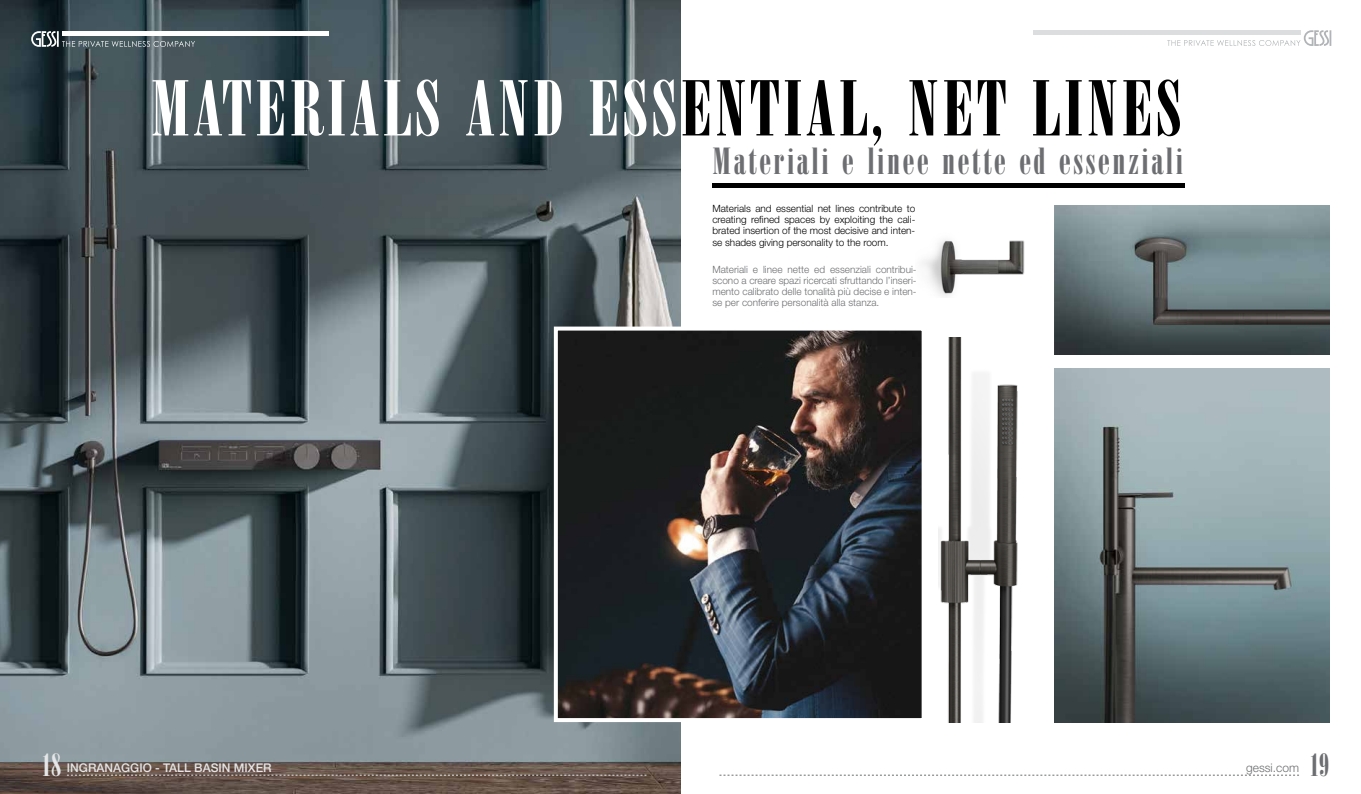
<style>
.page{position:relative;width:1361px;height:794px;background:#fff}
.page>*{position:absolute;margin:0;border:0;box-sizing:border-box;transform-origin:0 0}
.t1{font:72.8px "OPTI Poster Bodoni Compr";letter-spacing:.04em;color:#fff}
.t2{font:34.8px "OPTI Poster Bodoni Compr";letter-spacing:.06em;color:#6d6e71}
.t3{font:30px "OPTI Poster Bodoni Compr";color:#6d6e71}
.t4{font:30px "OPTI Poster Bodoni Compr";color:#e5e6e7}
.t5{font:500 12px "Helvetica Neue LT Std";color:#e5e6e7}
.t6{font:300 12px "Helvetica Neue LT Std";color:#6d6e71}
.t7{font:300 10px/11px "Helvetica Neue LT Std";color:#6d6e71;text-align:justify}
.t8{font:300 10px/11px "Helvetica Neue LT Std";color:#000;text-align:justify}
.s1{color:#000}
</style>
<div class="page">
<svg style="left:719px;top:775px;width:580px;height:1px"></svg>
<img style="left:0;top:0;width:681px;height:794px">
<hr style="left:712px;top:183px;width:472px;height:4px;background:#000">
<img style="left:559px;top:331px;width:361px;height:386px">
<div style="left:554px;top:326px;width:371px;height:396px;border:4px solid #fff"></div>
<div style="left:1033px;top:30px;width:267px;height:5px;background:#dcddde"></div>
<svg style="left:1167px;top:30px;width:164px;height:16px"></svg>
<svg style="left:67px;top:775px;width:579px;height:1px"></svg>
<img style="left:939px;top:337px;width:79px;height:385px">
<img style="left:922px;top:240px;width:103px;height:57px">
<img style="left:1054px;top:369px;width:275px;height:353px">
<img style="left:1054px;top:205px;width:275px;height:150px">
<div style="left:62px;top:31px;width:267px;height:5px;background:#fff"></div>
<svg style="left:31px;top:31px;width:164px;height:16px"></svg>
<h1 class="t1" style="left:150px;top:63px;width:1033px">MATERIALS AND ESS<span class="s1">ENTIAL, NET LINES</span></h1>
<h2 class="t2" style="left:712px;top:139px;width:472px">Materiali e linee nette ed essenziali</h2>
<p class="t8" style="left:712px;top:203px;width:204px">Materials and essential net lines contribute to creating refined spaces by exploiting the cali&shy;brated insertion of the most decisive and inten&shy;se shades giving personality to the room.</p>
<p class="t7" style="left:712px;top:264px;width:206px">Materiali e linee nette ed essenziali contribui&shy;scono a creare spazi ricercati sfruttando l’inseri&shy;mento calibrato delle tonalità più decise e inten&shy;se per conferire personalità alla stanza.</p>
<h3 class="t4" style="left:41px;top:745px;width:22px">18</h3>
<p class="t5" style="left:67px;top:760px;width:206px">INGRANAGGIO - TALL BASIN MIXER</p>
<p class="t6" style="left:1246px;top:760px;width:54px">gessi.com</p>
<h3 class="t3" style="left:1309px;top:745px;width:22px">19</h3>
</div>
